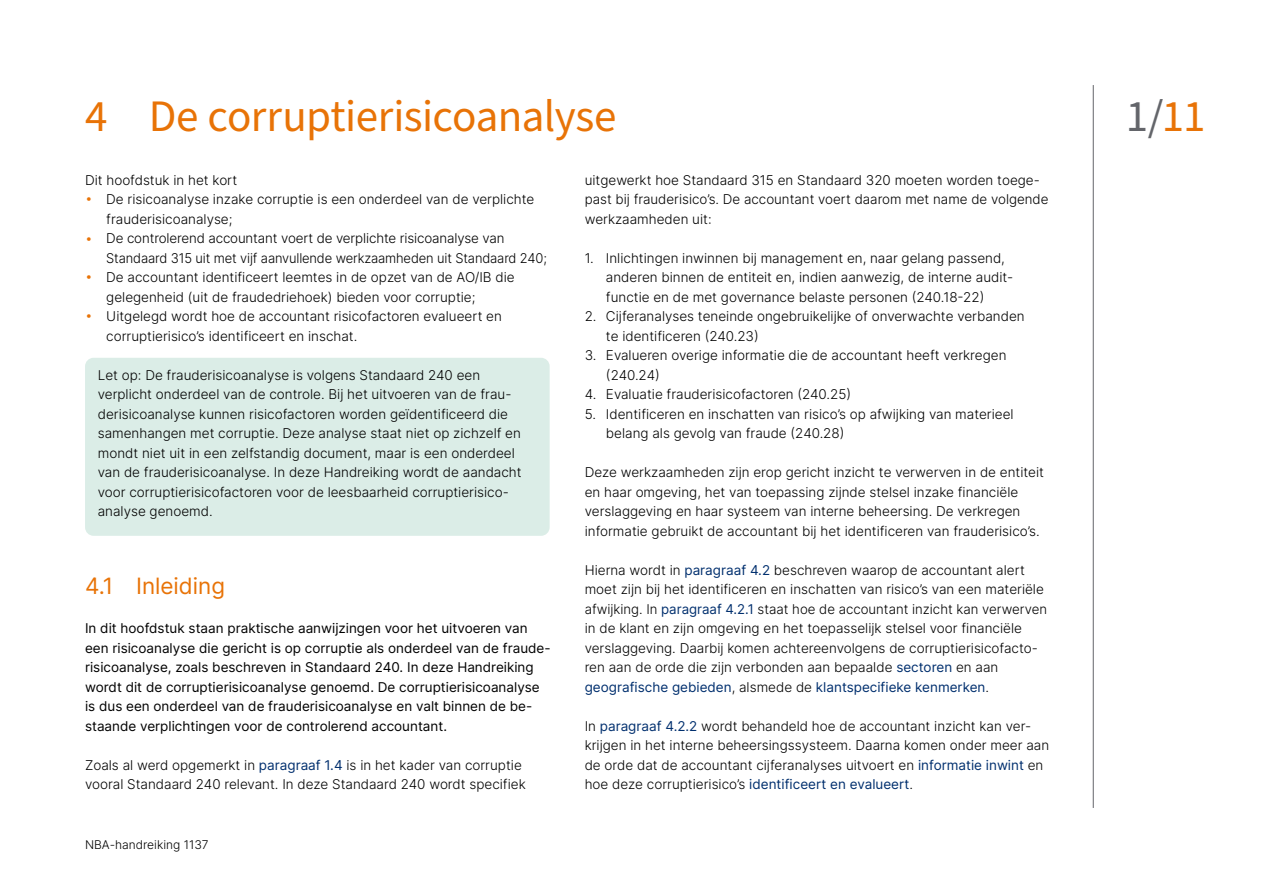
<style>
.page{position:relative;width:1263px;height:893px;background:#fff}
.page>*{position:absolute;margin:0;border:0;box-sizing:border-box;transform-origin:0 0}
.t1{font:45px "Source Sans Pro";letter-spacing:-.015em;color:#e87307}
.t2{font:45px "Source Sans Pro";color:#63656a}
.t3{font:22.5px "Inter";color:#e87307}
.t4{font:13.5px/19.5px "Inter";color:#000}
.t5{font:12px "Inter";color:#000}
.s1{color:#e87307}
.s2{color:#002f6e}
</style>
<div class="page">
<div style="left:85px;top:358px;width:465px;height:178px;background:#dbede7;border-radius:9px"></div>
<hr style="left:1093px;top:85px;width:1px;height:723px;background:#63656a">
<h1 class="t1" style="left:85px;top:86px;width:533px">4 De corruptierisicoanalyse</h1>
<h1 class="t2" style="left:1126px;top:86px;width:81px">1/<span class="s1">11</span></h1>
<p class="t4" style="left:85px;top:170px;width:154px">Dit hoofdstuk in het kort</p>
<p class="t4" style="left:106px;top:189px;width:430px;text-indent:-21px"><span class="s1">•</span> De risicoanalyse inzake corruptie is een onderdeel van de verplichte frauderisicoanalyse;</p>
<p class="t4" style="left:106px;top:228px;width:442px;text-indent:-21px"><span class="s1">•</span> De controlerend accountant voert de verplichte risicoanalyse van<br>Standaard 315 uit met vijf aanvullende werkzaamheden uit Standaard 240;</p>
<p class="t4" style="left:106px;top:267px;width:410px;text-indent:-21px"><span class="s1">•</span> De accountant identificeert leemtes in de opzet van de AO/IB die gelegenheid (uit de fraudedriehoek) bieden voor corruptie;</p>
<p class="t4" style="left:106px;top:306px;width:397px;text-indent:-21px"><span class="s1">•</span> Uitgelegd wordt hoe de accountant risicofactoren evalueert en corruptierisico’s identificeert en inschat.</p>
<p class="t4" style="left:98px;top:365px;width:425px">Let op: De frauderisicoanalyse is volgens Standaard 240 een verplicht onderdeel van de controle. Bij het uitvoeren van de frau&shy;derisicoanalyse kunnen risicofactoren worden geïdentificeerd die samenhangen met corruptie. Deze analyse staat niet op zichzelf en mondt niet uit in een zelfstandig document, maar is een onderdeel van de frauderisicoanalyse. In deze Handreiking wordt de aandacht voor corruptierisicofactoren voor de leesbaarheid corruptierisico&shy;analyse genoemd.</p>
<h2 class="t3" style="left:85px;top:570px;width:142px">4.1 Inleiding</h2>
<p class="t4" style="left:85px;top:618px;width:467px">In dit hoofdstuk staan praktische aanwijzingen voor het uitvoeren van een risicoanalyse die gericht is op corruptie als onderdeel van de fraude&shy;risicoanalyse, zoals beschreven in Standaard 240. In deze Handreiking wordt dit de corruptierisicoanalyse genoemd. De corruptierisicoanalyse is dus een onderdeel van de frauderisicoanalyse en valt binnen de be&shy;staande verplichtingen voor de controlerend accountant.</p>
<p class="t4" style="left:85px;top:755px;width:442px">Zoals al werd opgemerkt in <span class="s2">paragraaf 1.4</span> is in het kader van corruptie vooral Standaard 240 relevant. In deze Standaard 240 wordt specifiek</p>
<p class="t5" style="left:85px;top:836px;width:125px">NBA-handreiking 1137</p>
<p class="t4" style="left:585px;top:170px;width:465px">uitgewerkt hoe Standaard 315 en Standaard 320 moeten worden toege&shy;past bij frauderisico’s. De accountant voert daarom met name de volgende werkzaamheden uit:</p>
<p class="t4" style="left:606px;top:248px;width:409px;text-indent:-21px">1. Inlichtingen inwinnen bij management en, naar gelang passend, anderen binnen de entiteit en, indien aanwezig, de interne audit&shy;functie en de met governance belaste personen (240.18-22)</p>
<p class="t4" style="left:606px;top:306px;width:420px;text-indent:-21px">2. Cijferanalyses teneinde ongebruikelijke of onverwachte verbanden te identificeren (240.23)</p>
<p class="t4" style="left:606px;top:345px;width:402px;text-indent:-21px">3. Evalueren overige informatie die de accountant heeft verkregen (240.24)</p>
<p class="t4" style="left:585px;top:384px;width:268px">4. Evaluatie frauderisicofactoren (240.25)</p>
<p class="t4" style="left:606px;top:404px;width:409px;text-indent:-21px">5. Identificeren en inschatten van risico’s op afwijking van materieel belang als gevolg van fraude (240.28)</p>
<p class="t4" style="left:585px;top:462px;width:461px">Deze werkzaamheden zijn erop gericht inzicht te verwerven in de entiteit en haar omgeving, het van toepassing zijnde stelsel inzake financiële verslaggeving en haar systeem van interne beheersing. De verkregen informatie gebruikt de accountant bij het identificeren van frauderisico’s.</p>
<p class="t4" style="left:585px;top:560px;width:464px">Hierna wordt in <span class="s2">paragraaf 4.2</span> beschreven waarop de accountant alert moet zijn bij het identificeren en inschatten van risico’s van een materiële afwijking. In <span class="s2">paragraaf 4.2.1</span> staat hoe de accountant inzicht kan verwerven in de klant en zijn omgeving en het toepasselijk stelsel voor financiële verslaggeving. Daarbij komen achtereenvolgens de corruptierisicofacto&shy;ren aan de orde die zijn verbonden aan bepaalde <span class="s2">sectoren</span> en aan <span class="s2">geografische gebieden</span>, alsmede de <span class="s2">klantspecifieke kenmerken</span>.</p>
<p class="t4" style="left:585px;top:716px;width:466px">In <span class="s2">paragraaf 4.2.2</span> wordt behandeld hoe de accountant inzicht kan ver&shy;krijgen in het interne beheersingssysteem. Daarna komen onder meer aan de orde dat de accountant cijferanalyses uitvoert en <span class="s2">informatie inwint</span> en hoe deze corruptierisico’s <span class="s2">identificeert en evalueert</span>.</p>
</div>
